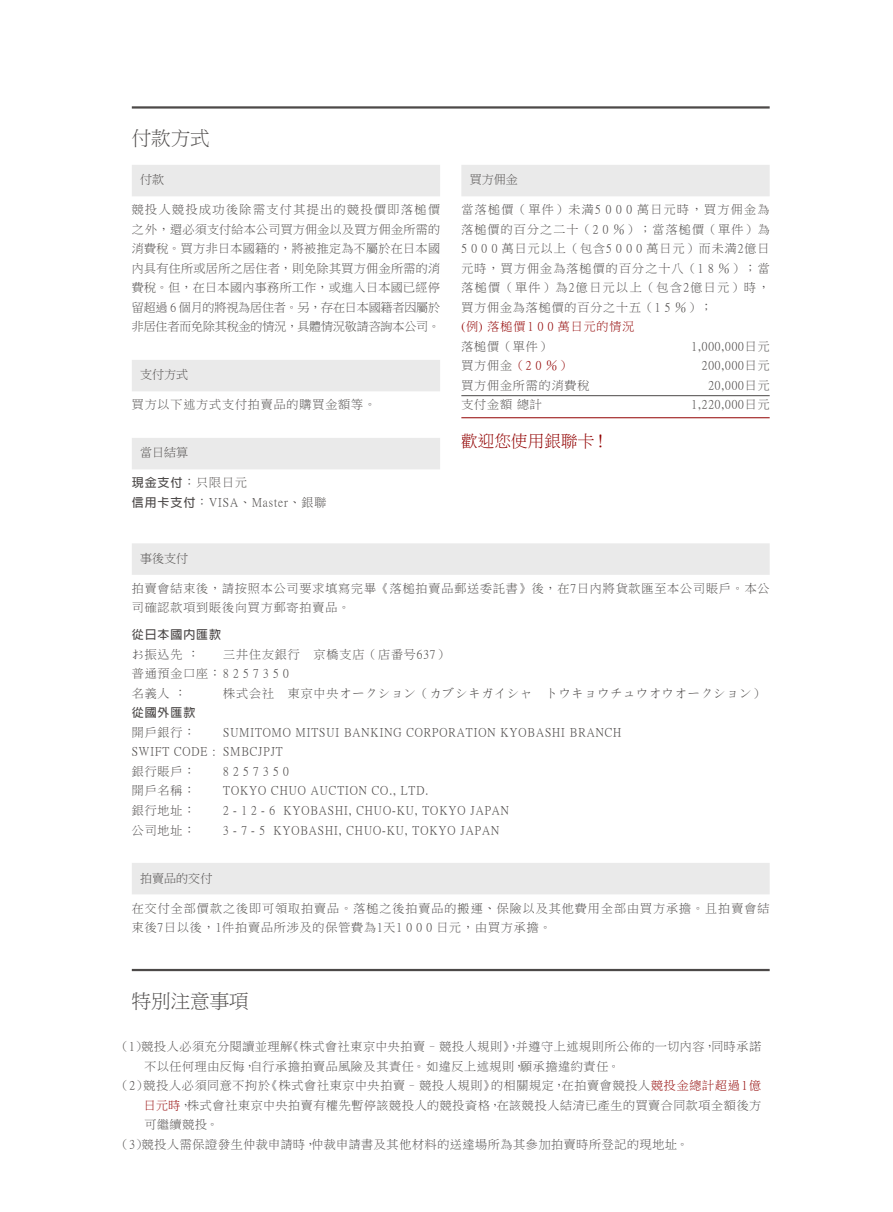
<style>
.page{position:relative;width:893px;height:1212px;background:#fff}
.page>*{position:absolute;margin:0;border:0;box-sizing:border-box;transform-origin:0 0}
.t1{font:19.5px "P Ming Li U";color:#4c4948}
.t2{font:16.5px "P Ming Li U";letter-spacing:.01em;color:#910000}
.t3{font:12px/19.5px "P Ming Li U";letter-spacing:.075em;color:#4c4948}
.t4{font:12px "P Ming Li U";letter-spacing:.055em;color:#4c4948}
.t5{font:12px/19.5px "P Ming Li U";letter-spacing:.095em;color:#4c4948}
.t6{font:700 12px/18.6px "Adobe Fan Heiti Std";letter-spacing:.075em;color:#4c4948}
.t7{font:12px "P Ming Li U";color:#910000}
.t8{font:12px "P Ming Li U";letter-spacing:.36em;color:#4c4948}
.s1{font-family:"Adobe Fan Heiti Std";font-weight:700}
.s2{color:#910000}
.s3{color:#4c4948}
.s4{font-family:"P Ming Li U";font-weight:400}
</style>
<div class="page">
<hr style="left:132px;top:969px;width:638px;height:2px;background:#4c4948">
<hr style="left:132px;top:106px;width:638px;height:3px;background:#4c4948">
<div style="left:132px;top:543px;width:638px;height:32px;background:#eaeaea"></div>
<div style="left:132px;top:863px;width:638px;height:31px;background:#eaeaea"></div>
<div style="left:132px;top:165px;width:308px;height:31px;background:#eaeaea"></div>
<div style="left:132px;top:360px;width:308px;height:31px;background:#eaeaea"></div>
<div style="left:132px;top:438px;width:308px;height:31px;background:#eaeaea"></div>
<div style="left:461px;top:165px;width:309px;height:31px;background:#eaeaea"></div>
<hr style="left:461px;top:395px;width:309px;height:1px;background:#4c4948">
<hr style="left:461px;top:417px;width:309px;height:1px;background:#910000">
<p class="t1" style="left:132px;top:129px;width:79px">付款方式</p>
<p class="t3" style="left:140px;top:170px;width:25px">付款</p>
<p class="t3" style="left:132px;top:200px;width:310px;text-align:justify">競投人競投成功後除需支付其提出的競投價即落槌價之外，還必須支付給本公司買方佣金以及買方佣金所需的消費稅。買方非日本國籍的，將被推定為不屬於在日本國內具有住所或居所之居住者，則免除其買方佣金所需的消費稅。但，在日本國內事務所工作，或進入日本國已經停留超過 6 個月的將視為居住者。另，存在日本國籍者因屬於非居住者而免除其稅金的情況，具體情況敬請咨詢本公司。</p>
<p class="t3" style="left:140px;top:365px;width:49px">支付方式</p>
<p class="t3" style="left:132px;top:395px;width:246px">買方以下述方式支付拍賣品的購買金額等。</p>
<p class="t3" style="left:140px;top:443px;width:49px">當日結算</p>
<p class="t3" style="left:132px;top:473px;width:196px"><span class="s1">現金支付</span>：只限日元<br><span class="s1">信用卡支付</span>：VISA、Master、銀聯</p>
<p class="t3" style="left:470px;top:170px;width:49px">買方佣金</p>
<p class="t5" style="left:461px;top:200px;width:310px">當落槌價（單件）未満5 0 0 0 萬日元時，買方佣金為落槌價的百分之二十（2 0 ％）；當落槌價（單件）為<br>5 0 0 0 萬日元以上（包含5 0 0 0 萬日元）而未満2億日元時，買方佣金為落槌價的百分之十八（1 8 ％）；當落槌價（單件）為2億日元以上（包含2億日元）時，買方佣金為落槌價的百分之十五（1 5 ％）；<br><span class="s2">(例) 落槌價 1 0 0 萬日元的情況<br></span>落槌價（單件）</p>
<p class="t3" style="left:691px;top:337px;width:80px">1,000,000日元</p>
<p class="t7" style="left:461px;top:360px;width:111px"><span class="s3">買方佣金</span>（2 0 ％）</p>
<p class="t3" style="left:702px;top:356px;width:69px">200,000日元</p>
<p class="t3" style="left:461px;top:376px;width:130px">買方佣金所需的消費稅</p>
<p class="t3" style="left:708px;top:376px;width:63px">20,000日元</p>
<p class="t3" style="left:461px;top:395px;width:82px">支付金額 總計</p>
<p class="t3" style="left:691px;top:395px;width:80px">1,220,000日元</p>
<p class="t2" style="left:461px;top:433px;width:149px">歡迎您使用銀聯卡！</p>
<p class="t3" style="left:140px;top:549px;width:49px">事後支付</p>
<p class="t3" style="left:132px;top:579px;width:639px">拍賣會結束後，請按照本公司要求填寫完畢《落槌拍賣品郵送委託書》後，在7日內將貨款匯至本公司賬戶。本公司確認款項到賬後向買方郵寄拍賣品。</p>
<p class="t6" style="left:132px;top:626px;width:91px">從日本國內匯款<span class="s4">お振込先 ：</span></p>
<p class="t3" style="left:132px;top:645px;width:318px;text-indent:92px">三井住友銀行　京橋支店（店番号637）普通預金口座：8 2 5 7 3 5 0<br>名義人 ：</p>
<p class="t3" style="left:223px;top:684px;width:542px">株式会社　東京中央オークション（カブシキガイシャ　トウキョウチュウオウオークション）</p>
<p class="t6" style="left:132px;top:704px;width:65px">從國外匯款<span class="s4">開戶銀行：</span></p>
<p class="t3" style="left:132px;top:723px;width:491px;text-indent:92px">SUMITOMO MITSUI BANKING CORPORATION KYOBASHI BRANCH<br>SWIFT CODE : SMBCJPJT<br>銀行賬戶：</p>
<p class="t8" style="left:223px;top:765px;width:67px">8257350</p>
<p class="t3" style="left:132px;top:781px;width:65px">開戶名稱：</p>
<p class="t3" style="left:223px;top:781px;width:206px">TOKYO CHUO AUCTION CO., LTD.</p>
<p class="t3" style="left:132px;top:801px;width:65px">銀行地址：</p>
<p class="t3" style="left:223px;top:801px;width:287px">2 - 1 2 - 6 KYOBASHI, CHUO-KU, TOKYO JAPAN</p>
<p class="t3" style="left:132px;top:820px;width:65px">公司地址：</p>
<p class="t3" style="left:223px;top:820px;width:277px">3 - 7 - 5 KYOBASHI, CHUO-KU, TOKYO JAPAN</p>
<p class="t3" style="left:140px;top:868px;width:74px">拍賣品的交付</p>
<p class="t3" style="left:132px;top:898px;width:639px">在交付全部價款之後即可領取拍賣品。落槌之後拍賣品的搬運、保險以及其他費用全部由買方承擔。且拍賣會結束後7日以後，1件拍賣品所涉及的保管費為1天1 0 0 0 日元，由買方承擔。</p>
<p class="t1" style="left:132px;top:991px;width:118px">特別注意事項</p>
<p class="t4" style="left:117px;top:1041px;width:645px">（1）競投人必須充分閱讀並理解《株式會社東京中央拍賣–競投人規則》，并遵守上述規則所公佈的一切內容，同時承諾</p>
<p class="t4" style="left:144px;top:1060px;width:477px">不以任何理由反悔，自行承擔拍賣品風險及其責任。如違反上述規則，願承擔違約責任。</p>
<p class="t3" style="left:117px;top:1076px;width:645px">（2）競投人必須同意不拘於《株式會社東京中央拍賣–競投人規則》的相關規定，在拍賣會競投人<span class="s2">競投金總計超過1億</span></p>
<p class="t4" style="left:144px;top:1099px;width:619px"><span class="s2">日元時</span>，株式會社東京中央拍賣有權先暫停該競投人的競投資格，在該競投人結清已產生的買賣合同款項全額後方</p>
<p class="t3" style="left:144px;top:1115px;width:76px">可繼續競投。</p>
<p class="t4" style="left:117px;top:1138px;width:573px">（3）競投人需保證發生仲裁申請時，仲裁申請書及其他材料的送達場所為其參加拍賣時所登記的現地址。</p>
</div>
